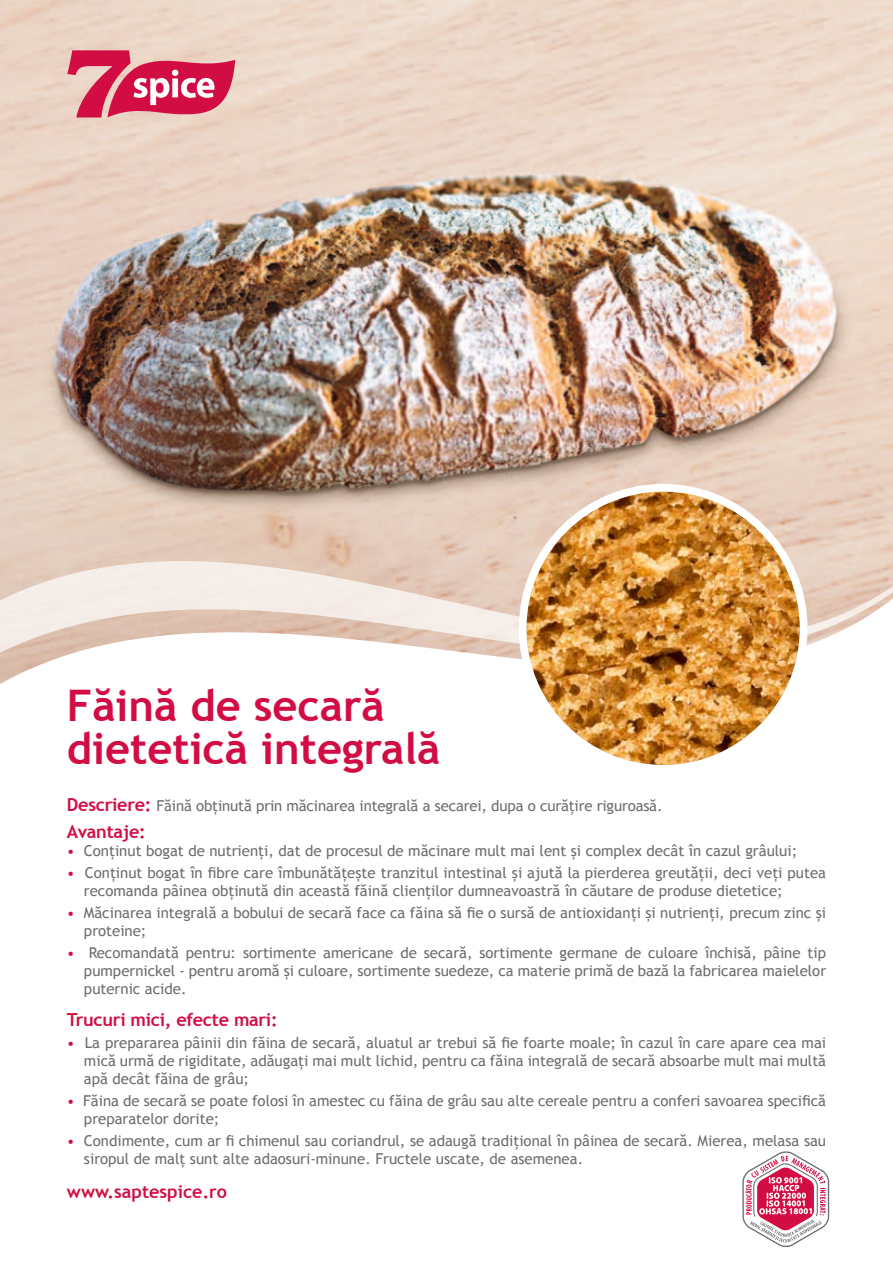
<style>
.page{position:relative;width:893px;height:1263px;background:#fff}
.page>*{position:absolute;margin:0;border:0;box-sizing:border-box;transform-origin:0 0}
.t1{font:700 43.5px/43.5px "Trebuchet MS";color:#d20d44}
.t2{font:700 18px "Trebuchet MS";letter-spacing:-.015em;color:#d20d44}
.t3{font:15px/18px "Trebuchet MS";color:#6c6d70}
.s1{font-weight:700;font-size:18px;color:#d20d44}
.s2{color:#d20d44}
</style>
<div class="page">
<img style="left:0;top:0;width:893px;height:561px">
<svg style="left:0;top:561px;width:893px;height:107px"></svg>
<svg style="left:523px;top:488px;width:281px;height:281px"></svg>
<img style="left:526px;top:492px;width:274px;height:273px;border-radius:137px">
<div style="left:519px;top:484px;width:288px;height:289px;border:8px solid #fff;border-radius:50%"></div>
<svg style="left:67px;top:50px;width:168px;height:67px;background:#de6680"></svg>
<svg style="left:742px;top:1151px;width:87px;height:96px"></svg>
<h1 class="t1" style="left:67px;top:684px;width:375px">Făină de secară dietetică integrală</h1>
<p class="t3" style="left:67px;top:796px;width:597px"><span class="s1">Descriere:</span> Făină obținută prin măcinarea integrală a secarei, dupa o curățire riguroasă.</p>
<p class="t2" style="left:67px;top:820px;width:80px">Avantaje:</p>
<p class="t3" style="left:67px;top:841px;width:732px"><span class="s2">•</span> Conținut bogat de nutrienți, dat de procesul de măcinare mult mai lent și complex decât în cazul grâului;</p>
<p class="t3" style="left:84px;top:864px;width:744px;text-indent:-17px"><span class="s2">•</span> Conținut bogat în fibre care îmbunătățește tranzitul intestinal și ajută la pierderea greutății, deci veți putea recomanda pâinea obținută din această făină clienților dumneavoastră în căutare de produse dietetice;</p>
<p class="t3" style="left:84px;top:904px;width:744px;text-indent:-17px"><span class="s2">•</span> Măcinarea integrală a bobului de secară face ca făina să fie o sursă de antioxidanți și nutrienți, precum zinc și proteine;</p>
<p class="t3" style="left:84px;top:944px;width:744px;text-align:justify;text-indent:-17px"><span class="s2">•</span> Recomandată pentru: sortimente americane de secară, sortimente germane de culoare închisă, pâine tip pumpernickel - pentru aromă și culoare, sortimente suedeze, ca materie primă de bază la fabricarea maielelor puternic acide.</p>
<p class="t2" style="left:67px;top:1008px;width:212px">Trucuri mici, efecte mari:</p>
<p class="t3" style="left:84px;top:1034px;width:744px;text-align:justify;text-indent:-17px"><span class="s2">•</span> La prepararea pâinii din făina de secară, aluatul ar trebui să fie foarte moale; în cazul în care apare cea mai mică urmă de rigiditate, adăugați mai mult lichid, pentru ca făina integrală de secară absoarbe mult mai multă apă decât făina de grâu;</p>
<p class="t3" style="left:84px;top:1092px;width:744px;text-indent:-17px"><span class="s2">•</span> Făina de secară se poate folosi în amestec cu făina de grâu sau alte cereale pentru a conferi savoarea specifică preparatelor dorite;</p>
<p class="t3" style="left:84px;top:1132px;width:744px;text-indent:-17px"><span class="s2">•</span> Condimente, cum ar fi chimenul sau coriandrul, se adaugă tradițional în pâinea de secară. Mierea, melasa sau siropul de malț sunt alte adaosuri-minune. Fructele uscate, de asemenea.</p>
<p class="t2" style="left:67px;top:1181px;width:162px">www.saptespice.ro</p>
</div>
